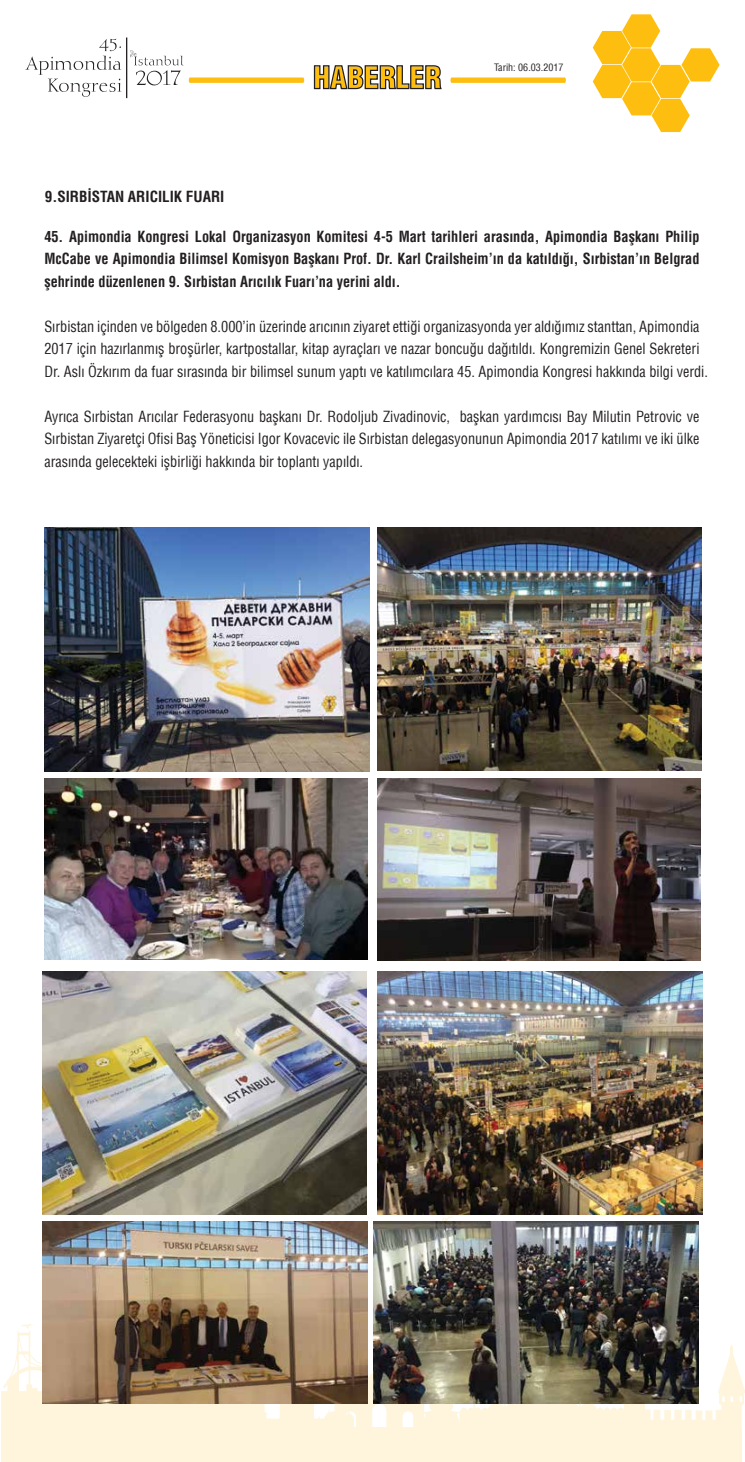
<style>
.page{position:relative;width:745px;height:1462px;background:#fff}
.page>*{position:absolute;margin:0;border:0;box-sizing:border-box;transform-origin:0 0}
.t1{font:900 condensed 30.25px "Helvetica";color:#febe10}
.t2{font:condensed 15px/22.5px "Helvetica";color:#231f20;scale:.95 1}
.t3{font:700 condensed 15px/22.5px "Helvetica";color:#231f20;text-align:justify;scale:.95 1}
.t4{font:700 condensed 15px "Helvetica";color:#231f20}
.t5{font:condensed 10px "Helvetica";color:#231f20}
</style>
<div class="page">
<svg style="left:624px;top:1345px;width:120px;height:110px"></svg>
<svg style="left:442px;top:1216px;width:11px;height:4px"></svg>
<svg style="left:122px;top:1220px;width:502px;height:208px;fill:#fef5dc"></svg>
<svg style="left:1px;top:1273px;width:121px;height:155px"></svg>
<div style="left:1px;top:1428px;width:740px;height:34px;background:#fef5dc"></div>
<img style="left:43px;top:971px;width:323px;height:243px">
<img style="left:44px;top:527px;width:325px;height:244px">
<img style="left:377px;top:527px;width:324px;height:243px">
<img style="left:44px;top:779px;width:323px;height:181px">
<img style="left:377px;top:971px;width:325px;height:244px">
<img style="left:377px;top:779px;width:323px;height:181px">
<img style="left:43px;top:1221px;width:324px;height:183px">
<img style="left:373px;top:1221px;width:325px;height:183px">
<svg style="left:592px;top:14px;width:127px;height:118px"></svg>
<svg style="left:189px;top:78px;width:115px;height:5px"></svg>
<svg style="left:450px;top:78px;width:115px;height:5px"></svg>
<svg style="left:313px;top:65px;width:129px;height:25px"></svg>
<hr style="left:126px;top:37px;width:1px;height:61px;background:#231f20">
<svg style="left:130px;top:50px;width:53px;height:35px"></svg>
<svg style="left:25px;top:39px;width:96px;height:58px"></svg>
<p class="t4" style="left:45px;top:187px;width:181px">9.SIRBİSTAN ARICILIK FUARI</p>
<h1 class="t1" style="left:313px;top:59px;width:129px">HABERLER</h1>
<p class="t5" style="left:493px;top:61px;width:71px">Tarih: 06.03.2017</p>
<p class="t3" style="left:44px;top:225px;width:690px">45. Apimondia Kongresi Lokal Organizasyon Komitesi 4-5 Mart tarihleri arasında, Apimondia Başkanı Philip McCabe ve Apimondia Bilimsel Komisyon Başkanı Prof. Dr. Karl Crailsheim’ın da katıldığı, Sırbistan’ın Belgrad şehrinde düzenlenen 9. Sırbistan Arıcılık Fuarı’na yerini aldı.</p>
<p class="t2" style="left:44px;top:315px;width:699px">Sırbistan içinden ve bölgeden 8.000’in üzerinde arıcının ziyaret ettiği organizasyonda yer aldığımız stanttan, Apimondia<br>2017 için hazırlanmış broşürler, kartpostallar, kitap ayraçları ve nazar boncuğu dağıtıldı. Kongremizin Genel Sekreteri<br>Dr. Aslı Özkırım da fuar sırasında bir bilimsel sunum yaptı ve katılımcılara 45. Apimondia Kongresi hakkında bilgi verdi.</p>
<p class="t2" style="left:44px;top:405px;width:690px;text-align:justify">Ayrıca Sırbistan Arıcılar Federasyonu başkanı Dr. Rodoljub Zivadinovic, başkan yardımcısı Bay Milutin Petrovic ve Sırbistan Ziyaretçi Ofisi Baş Yöneticisi Igor Kovacevic ile Sırbistan delegasyonunun Apimondia 2017 katılımı ve iki ülke arasında gelecekteki işbirliği hakkında bir toplantı yapıldı.</p>
</div>
